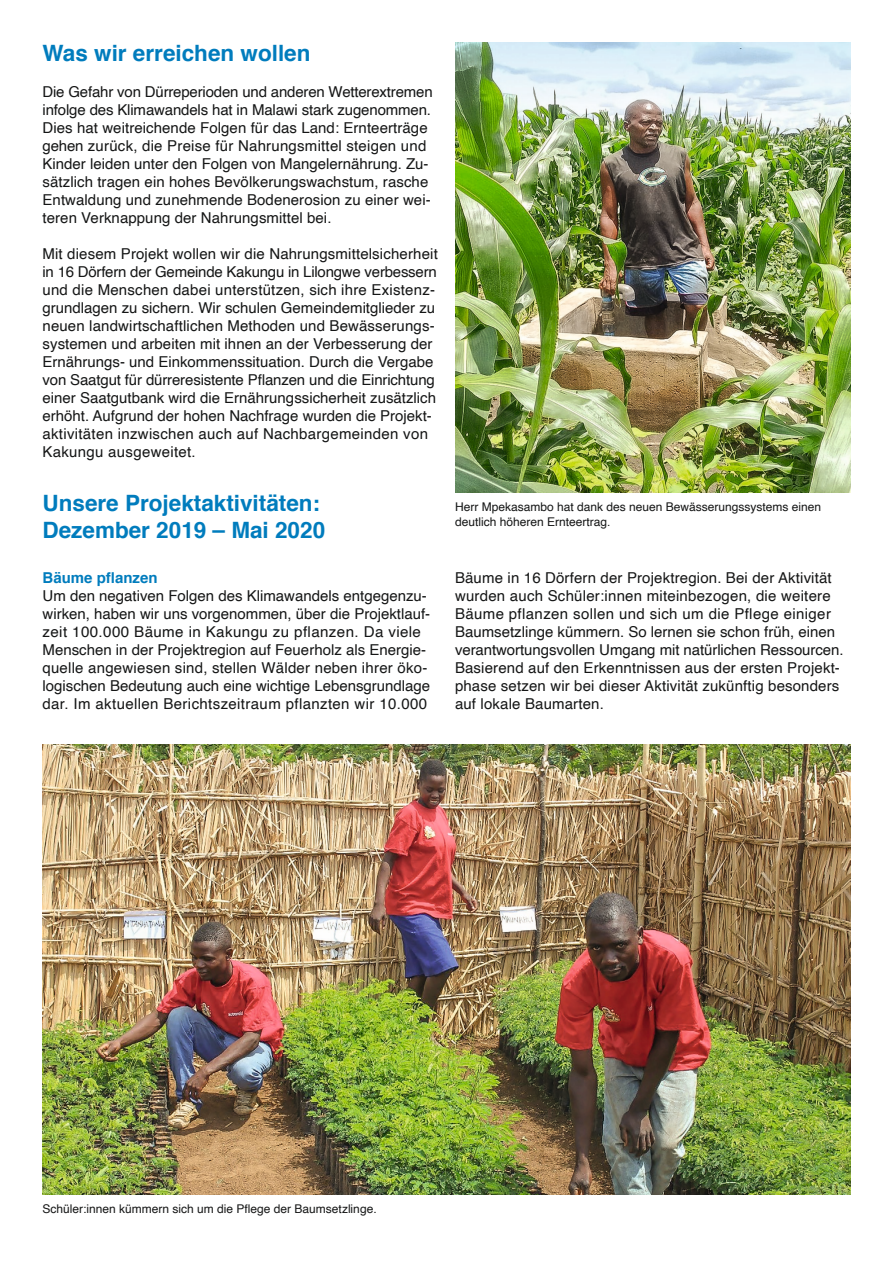
<style>
.page{position:relative;width:893px;height:1263px;background:#fff}
.page>*{position:absolute;margin:0;border:0;box-sizing:border-box;transform-origin:0 0}
.t1{font:700 22.5px/27px "Helvetica";color:#007cbd}
.t2{font:15px/18px "Helvetica";letter-spacing:.005em;color:#151616}
.t3{font:700 15px "Helvetica";color:#007cbd}
.t4{font:12px/15px "Helvetica";color:#151616}
</style>
<div class="page">
<img style="left:455px;top:43px;width:395px;height:450px">
<img style="left:43px;top:745px;width:807px;height:450px">
<h1 class="t1" style="left:43px;top:39px;width:270px">Was wir erreichen wollen</h1>
<p class="t2" style="left:43px;top:83px;width:392px">Die Gefahr von Dürreperioden und anderen Wetterextremen infolge des Klimawandels hat in Malawi stark zugenommen.<br>Dies hat weitreichende Folgen für das Land: Ernteerträge gehen zurück, die Preise für Nahrungsmittel steigen und Kinder leiden unter den Folgen von Mangelernährung. Zu&shy;sätzlich tragen ein hohes Bevölkerungswachstum, rasche Entwaldung und zunehmende Bodenerosion zu einer wei&shy;teren Verknappung der Nahrungsmittel bei.</p>
<p class="t2" style="left:43px;top:245px;width:397px">Mit diesem Projekt wollen wir die Nahrungsmittelsicherheit in 16 Dörfern der Gemeinde Kakungu in Lilongwe verbessern und die Menschen dabei unterstützen, sich ihre Existenz&shy;grundlagen zu sichern. Wir schulen Gemeindemitglieder zu neuen landwirtschaftlichen Methoden und Bewässerungs&shy;systemen und arbeiten mit ihnen an der Verbesserung der Ernährungs- und Einkommenssituation. Durch die Vergabe von Saatgut für dürreresistente Pflanzen und die Einrichtung einer Saatgutbank wird die Ernährungssicherheit zusätzlich erhöht. Aufgrund der hohen Nachfrage wurden die Projekt&shy;aktivitäten inzwischen auch auf Nachbargemeinden von Kakungu ausgeweitet.</p>
<h1 class="t1" style="left:43px;top:489px;width:284px">Unsere Projektaktivitäten:<br>Dezember 2019 – Mai 2020</h1>
<p class="t3" style="left:43px;top:565px;width:117px">Bäume pflanzen</p>
<p class="t2" style="left:43px;top:587px;width:389px">Um den negativen Folgen des Klimawandels entgegenzu&shy;wirken, haben wir uns vorgenommen, über die Projektlauf&shy;zeit 100.000 Bäume in Kakungu zu pflanzen. Da viele Menschen in der Projektregion auf Feuerholz als Energie&shy;quelle angewiesen sind, stellen Wälder neben ihrer öko&shy;logischen Bedeutung auch eine wichtige Lebensgrundlage dar. Im aktuellen Berichtszeitraum pflanzten wir 10.000</p>
<p class="t4" style="left:455px;top:499px;width:368px">Herr Mpekasambo hat dank des neuen Bewässerungssystems einen deutlich höheren Ernteertrag.</p>
<p class="t2" style="left:455px;top:569px;width:390px">Bäume in 16 Dörfern der Projektregion. Bei der Aktivität wurden auch Schüler:innen miteinbezogen, die weitere Bäume pflanzen sollen und sich um die Pflege einiger Baumsetzlinge kümmern. So lernen sie schon früh, einen verantwortungsvollen Umgang mit natürlichen Ressourcen.<br>Basierend auf den Erkenntnissen aus der ersten Projekt&shy;phase setzen wir bei dieser Aktivität zukünftig besonders auf lokale Baumarten.</p>
<p class="t4" style="left:43px;top:1201px;width:336px">Schüler:innen kümmern sich um die Pflege der Baumsetzlinge.</p>
</div>
